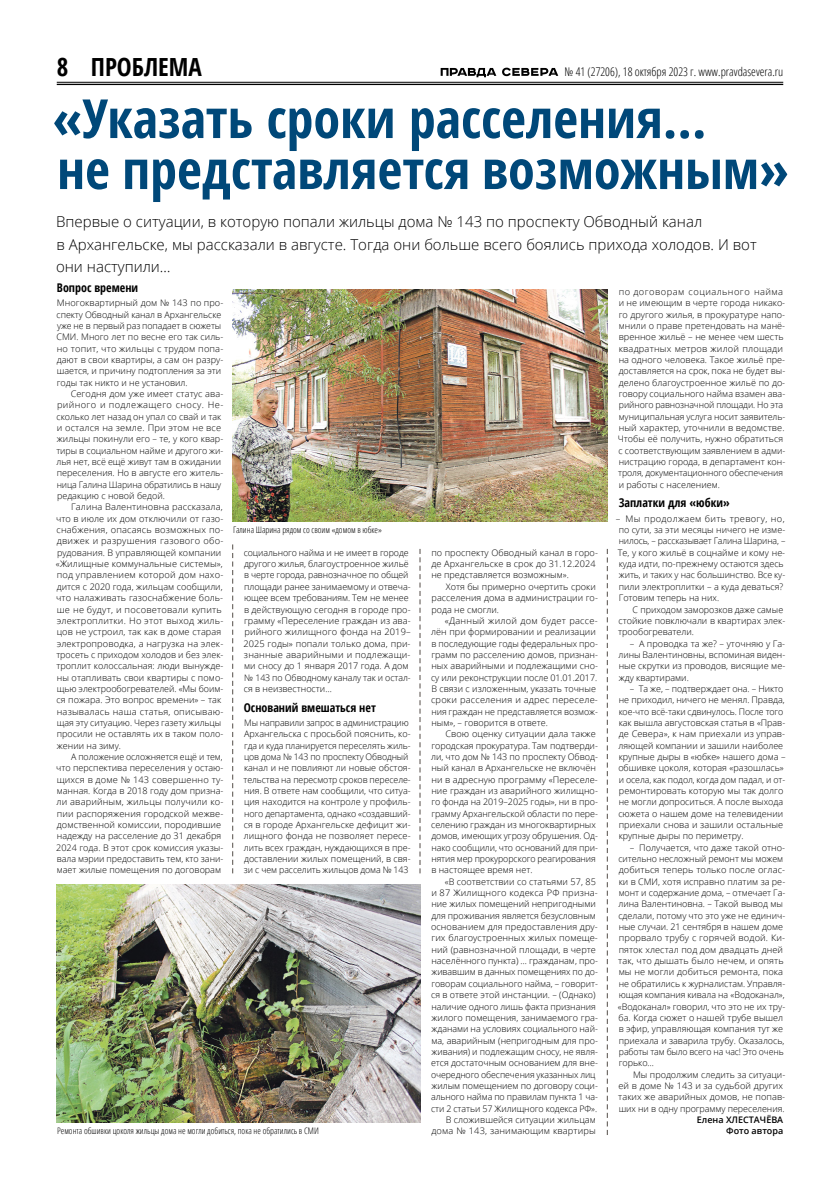
<style>
.page{position:relative;width:823px;height:1191px;background:#fff}
.page>*{position:absolute;margin:0;border:0;box-sizing:border-box;transform-origin:0 0}
.t1{font:700 condensed 54px/51px "Open Sans";color:#004879}
.t2{font:700 condensed 25px "Open Sans";color:#000}
.t3{font:300 15px/22.7px "Open Sans";color:#000}
.t4{font:700 condensed 12px "Open Sans";color:#000}
.t5{font:300 condensed 12px "Open Sans";color:#000}
.t6{font:300 9px/11.3px "Open Sans";color:#000}
.t7{font:300 condensed 9px "Open Sans";color:#000}
.t8{font:600 9px/11.3px "Open Sans";color:#000;text-align:right}
</style>
<div class="page">
<hr style="left:57px;top:82px;width:725px;height:1px;background:#000">
<hr style="left:57px;top:84px;width:725px;height:1px;background:#000">
<svg style="left:440px;top:68px;width:118px;height:9px"></svg>
<svg style="left:232px;top:544px;width:1px;height:329px"></svg>
<svg style="left:419px;top:549px;width:1px;height:324px"></svg>
<svg style="left:606px;top:549px;width:1px;height:586px"></svg>
<img style="left:232px;top:289px;width:375px;height:233px">
<img style="left:57px;top:884px;width:363px;height:239px">
<h2 class="t2" style="left:91px;top:49px;width:112px">ПРОБЛЕМА</h2>
<h2 class="t2" style="left:57px;top:49px;width:13px">8</h2>
<h3 class="t5" style="left:564px;top:63px;width:220px">№ 41 (27206), 18 октября 2023 г. www.pravdasevera.ru</h3>
<h1 class="t1" style="left:52px;top:92px;width:738px">«Указать сроки расселения…<br>не представляется возможным»</h1>
<h3 class="t3" style="left:56px;top:210px;width:701px">Впервые о ситуации, в которую попали жильцы дома № 143 по проспекту Обводный канал<br>в Архангельске, мы рассказали в августе. Тогда они больше всего боялись прихода холодов. И вот они наступили…</h3>
<h3 class="t4" style="left:57px;top:279px;width:83px">Вопрос времени</h3>
<p class="t6" style="left:56px;top:297px;width:168px">Многоквартирный дом № 143 по про&shy;спекту Обводный канал в Архангельске уже не в первый раз попадает в сюжеты СМИ. Много лет по весне его так силь&shy;но топит, что жильцы с трудом попа&shy;дают в свои квартиры, а сам он разру&shy;шается, и причину подтопления за эти годы так никто и не установил.</p>
<p class="t6" style="left:56px;top:388px;width:168px;text-indent:14px">Сегодня дом уже имеет статус ава&shy;рийного и подлежащего сносу. Не&shy;сколько лет назад он упал со свай и так и остался на земле. При этом не все жильцы покинули его – те, у кого квар&shy;тиры в социальном найме и другого жи&shy;лья нет, всё ещё живут там в ожидании переселения. Но в августе его житель&shy;ница Галина Шарина обратились в нашу редакцию с новой бедой.</p>
<p class="t6" style="left:56px;top:501px;width:169px;text-indent:15px">Галина Валентиновна рассказала, что в июле их дом отключили от газо&shy;снабжения, опасаясь возможных по&shy;движек и разрушения газового обо&shy;рудования. В управляющей компании «Жилищные коммунальные системы», под управлением которой дом нахо&shy;дится с 2020 года, жильцам сообщили, что налаживать газоснабжение боль&shy;ше не будут, и посоветовали купить электроплитки. Но этот выход жиль&shy;цов не устроил, так как в доме старая электропроводка, а нагрузка на элек&shy;тросеть с приходом холодов и без элек&shy;троплит колоссальная: люди вынужде&shy;ны отапливать свои квартиры с помо&shy;щью электрообогревателей. «Мы боим&shy;ся пожара. Это вопрос времени» – так называлась наша статья, описываю&shy;щая эту ситуацию. Через газету жильцы просили не оставлять их в таком поло&shy;жении на зиму.</p>
<p class="t6" style="left:56px;top:751px;width:169px;text-indent:15px">А положение осложняется ещё и тем, что перспектива переселения у остаю&shy;щихся в доме № 143 совершенно ту&shy;манная. Когда в 2018 году дом призна&shy;ли аварийным, жильцы получили ко&shy;пии распоряжения городской межве&shy;домственной комиссии, породившие надежду на расселение до 31 декабря 2024 года. В этот срок комиссия указы&shy;вала мэрии предоставить тем, кто зани&shy;мает жилые помещения по договорам</p>
<p class="t6" style="left:617px;top:286px;width:169px">по договорам социального найма и не имеющим в черте города никако&shy;го другого жилья, в прокуратуре напо&shy;мнили о праве претендовать на манё&shy;вренное жильё – не менее чем шесть квадратных метров жилой площади на одного человека. Такое жильё пре&shy;доставляется на срок, пока не будет вы&shy;делено благоустроенное жильё по до&shy;говору социального найма взамен ава&shy;рийного равнозначной площади. Но эта муниципальная услуга носит заявитель&shy;ный характер, уточнили в ведомстве.<br>Чтобы её получить, нужно обратиться с соответствующим заявлением в адми&shy;нистрацию города, в департамент кон&shy;троля, документационного обеспечения и работы с населением.</p>
<h3 class="t4" style="left:618px;top:495px;width:112px">Заплатки для «юбки»</h3>
<p class="t6" style="left:615px;top:512px;width:171px">– Мы продолжаем бить тревогу, но, по сути, за эти месяцы ничего не изме&shy;нилось, – рассказывает Галина Шарина, – Те, у кого жильё в соцнайме и кому не&shy;куда идти, по‑прежнему остаются здесь жить, и таких у нас большинство. Все ку&shy;пили электроплитки – а куда деваться?<br>Готовим теперь на них.</p>
<p class="t6" style="left:618px;top:603px;width:168px;text-indent:14px">С приходом заморозков даже самые стойкие повключали в квартирах элек&shy;трообогреватели.</p>
<p class="t6" style="left:618px;top:637px;width:168px;text-align:justify;text-indent:11px">– А проводка та же? – уточняю у Га&shy;лины Валентиновны, вспоминая виден&shy;ные скрутки из проводов, висящие ме&shy;жду квартирами.</p>
<p class="t6" style="left:618px;top:682px;width:168px;text-indent:12px">– Та же, – подтверждает она. – Никто не приходил, ничего не менял. Правда, кое‑что всё‑таки сдвинулось. После того как вышла августовская статья в «Прав&shy;де Севера», к нам приехали из управ&shy;ляющей компании и зашили наиболее крупные дыры в «юбке» нашего дома – обшивке цоколя, которая «разошлась» и осела, как подол, когда дом падал, и от&shy;ремонтировать которую мы так долго не могли допроситься. А после выхода сюжета о нашем доме на телевидении приехали снова и зашили остальные крупные дыры по периметру.</p>
<p class="t6" style="left:617px;top:841px;width:169px;text-indent:12px">– Получается, что даже такой отно&shy;сительно несложный ремонт мы можем добиться теперь только после оглас&shy;ки в СМИ, хотя исправно платим за ре&shy;монт и содержание дома, – отмечает Га&shy;лина Валентиновна. – Такой вывод мы сделали, потому что это уже не единич&shy;ные случаи. 21 сентября в нашем доме прорвало трубу с горячей водой. Ки&shy;пяток хлестал под дом двадцать дней так, что дышать было нечем, и опять мы не могли добиться ремонта, пока не обратились к журналистам. Управля&shy;ющая компания кивала на «Водоканал», «Водоканал» говорил, что это не их тру&shy;ба. Когда сюжет о нашей трубе вышел в эфир, управляющая компания тут же приехала и заварила трубу. Оказалось, работы там было всего на час! Это очень горько…</p>
<p class="t6" style="left:618px;top:1068px;width:168px;text-indent:15px">Мы продолжим следить за ситуаци&shy;ей в доме № 143 и за судьбой других таких же аварийных домов, не попав&shy;ших ни в одну программу переселения.</p>
<p class="t8" style="left:696px;top:1113px;width:88px">Елена ХЛЕСТАЧЁВА<br>Фото автора</p>
<p class="t7" style="left:233px;top:524px;width:150px">Галина Шарина рядом со своим «домом в юбке»</p>
<p class="t6" style="left:431px;top:546px;width:168px">по проспекту Обводный канал в горо&shy;де Архангельске в срок до 31.12.2024 не представляется возможным».</p>
<p class="t6" style="left:431px;top:580px;width:168px;text-indent:14px">Хотя бы примерно очертить сроки расселения дома в администрации го&shy;рода не смогли.</p>
<p class="t6" style="left:431px;top:614px;width:168px;text-indent:14px">«Данный жилой дом будет рассе&shy;лён при формировании и реализации в последующие годы федеральных про&shy;грамм по расселению домов, признан&shy;ных аварийными и подлежащими сно&shy;су или реконструкции после 01.01.2017.<br>В связи с изложенным, указать точные сроки расселения и адрес переселе&shy;ния граждан не представляется возмож&shy;ным», – говорится в ответе.</p>
<p class="t6" style="left:431px;top:728px;width:168px;text-indent:14px">Свою оценку ситуации дала также городская прокуратура. Там подтверди&shy;ли, что дом № 143 по проспекту Обвод&shy;ный канал в Архангельске не включён ни в адресную программу «Переселе&shy;ние граждан из аварийного жилищно&shy;го фонда на 2019–2025 годы», ни в про&shy;грамму Архангельской области по пере&shy;селению граждан из многоквартирных домов, имеющих угрозу обрушения. Од&shy;нако сообщили, что оснований для при&shy;нятия мер прокурорского реагирования в настоящее время нет.</p>
<p class="t6" style="left:431px;top:875px;width:168px;text-align:right">«В соответствии со статьями 57, 85<br>и 87 Жилищного кодекса РФ призна&shy;ние жилых помещений непригодными для проживания является безусловным основанием для предоставления дру&shy;гих благоустроенных жилых помеще&shy;ний (равнозначной площади, в черте населённого пункта) … гражданам, про&shy;живавшим в данных помещениях по до&shy;говорам социального найма, – говорит&shy;ся в ответе этой инстанции. – (Однако) наличие одного лишь факта признания жилого помещения, занимаемого гра&shy;жданами на условиях социального най&shy;ма, аварийным (непригодным для про&shy;живания) и подлежащим сносу, не явля&shy;ется достаточным основанием для вне&shy;очередного обеспечения указанных лиц жилым помещением по договору соци&shy;ального найма по правилам пункта 1 ча&shy;сти 2 статьи 57 Жилищного кодекса РФ».<br>В сложившейся ситуации жильцам дома № 143, занимающим квартиры</p>
<p class="t6" style="left:243px;top:546px;width:169px">социального найма и не имеет в городе другого жилья, благоустроенное жильё в черте города, равнозначное по общей площади ранее занимаемому и отвеча&shy;ющее всем требованиям. Тем не менее в действующую сегодня в городе про&shy;грамму «Переселение граждан из ава&shy;рийного жилищного фонда на 2019– 2025 годы» попали только дома, при&shy;знанные аварийными и подлежащи&shy;ми сносу до 1 января 2017 года. А дом № 143 по Обводному каналу так и остал&shy;ся в неизвестности…</p>
<h3 class="t4" style="left:244px;top:699px;width:134px">Оснований вмешаться нет</h3>
<p class="t6" style="left:243px;top:717px;width:168px">Мы направили запрос в администрацию Архангельска с просьбой пояснить, ко&shy;гда и куда планируется переселять жиль&shy;цов дома № 143 по проспекту Обводный канал и не повлияют ли новые обстоя&shy;тельства на пересмотр сроков переселе&shy;ния. В ответе нам сообщили, что ситуа&shy;ция находится на контроле у профиль&shy;ного департамента, однако «создавший&shy;ся в городе Архангельске дефицит жи&shy;лищного фонда не позволяет пересе&shy;лить всех граждан, нуждающихся в пре&shy;доставлении жилых помещений, в свя&shy;зи с чем расселить жильцов дома № 143</p>
<p class="t7" style="left:57px;top:1124px;width:263px">Ремонта обшивки цоколя жильцы дома не могли добиться, пока не обратились в СМИ</p>
</div>
